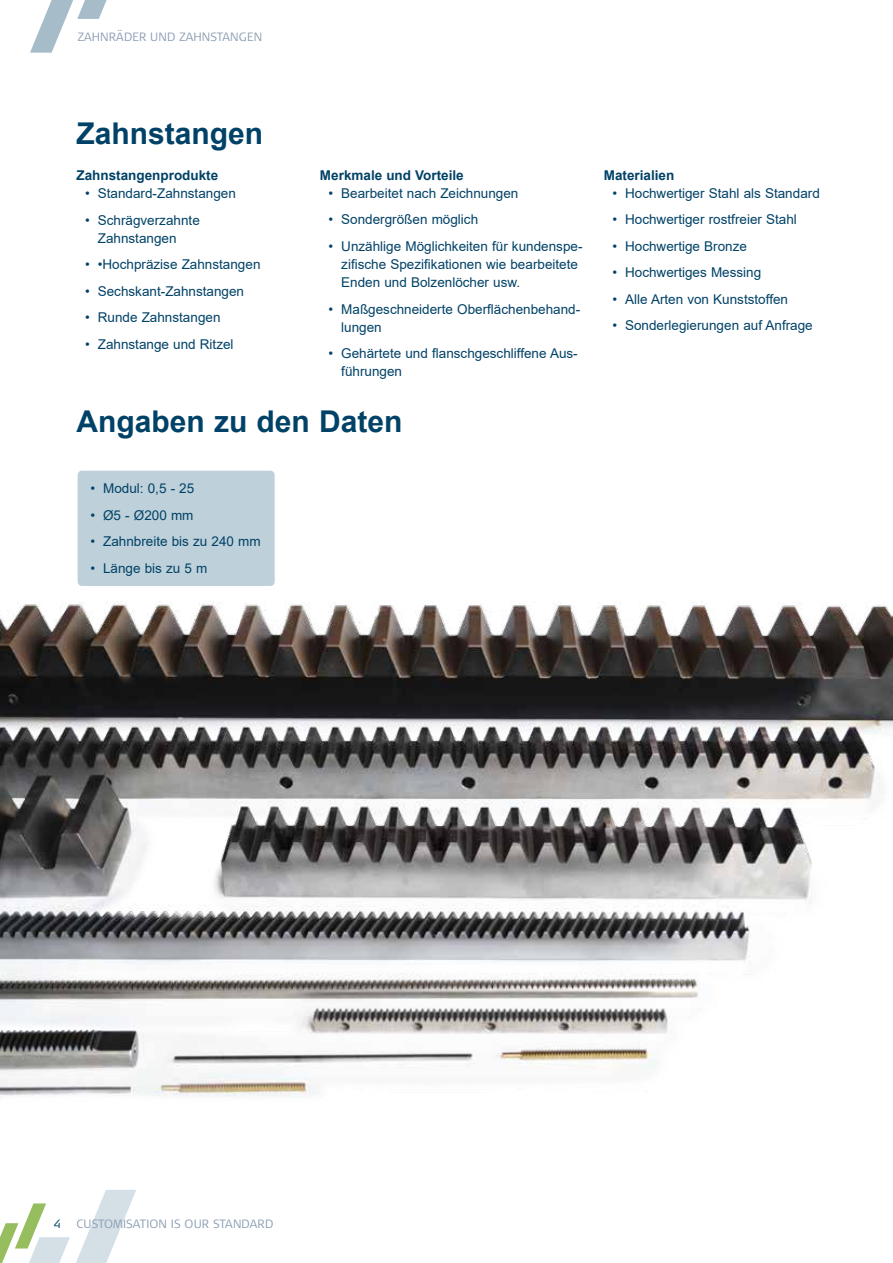
<style>
.page{position:relative;width:893px;height:1263px;background:#fff}
.page>*{position:absolute;margin:0;border:0;box-sizing:border-box;transform-origin:0 0}
.t1{font:700 30px "Arial";color:#004267}
.t2{font:13.5px/18px "Arial";color:#004267}
.t3{font:700 13.5px "Arial";color:#004267}
.t4{font:300 12px "Signa OT";letter-spacing:.01em;color:#899db2}
.t5{font:300 12px "Signa OT";color:#004267}
</style>
<div class="page">
<svg style="left:0;top:1190px;width:136px;height:73px"></svg>
<svg style="left:30px;top:0;width:77px;height:53px"></svg>
<div style="left:78px;top:471px;width:197px;height:115px;background:#bed0d9;border-radius:4px"></div>
<img style="left:0;top:601px;width:893px;height:497px">
<p class="t4" style="left:78px;top:29px;width:186px">ZAHNRÄDER UND ZAHNSTANGEN</p>
<h1 class="t1" style="left:77px;top:112px;width:188px">Zahnstangen</h1>
<p class="t3" style="left:77px;top:166px;width:143px">Zahnstangenprodukte</p>
<p class="t2" style="left:85px;top:184px;width:152px">• Standard-Zahnstangen</p>
<p class="t2" style="left:98px;top:211px;width:104px;text-indent:-13px">• Schrägverzahnte<br>Zahnstangen</p>
<p class="t2" style="left:85px;top:255px;width:177px">• •Hochpräzise Zahnstangen</p>
<p class="t2" style="left:85px;top:282px;width:161px">• Sechskant-Zahnstangen</p>
<p class="t2" style="left:85px;top:308px;width:137px">• Runde Zahnstangen</p>
<p class="t2" style="left:85px;top:335px;width:150px">• Zahnstange und Ritzel</p>
<p class="t3" style="left:320px;top:166px;width:145px">Merkmale und Vorteile</p>
<p class="t2" style="left:328px;top:184px;width:191px">• Bearbeitet nach Zeichnungen</p>
<p class="t2" style="left:328px;top:211px;width:151px">• Sondergrößen möglich</p>
<p class="t2" style="left:341px;top:237px;width:243px;text-indent:-13px">• Unzählige Möglichkeiten für kundenspe&shy;zifische Spezifikationen wie bearbeitete<br>Enden und Bolzenlöcher usw.</p>
<p class="t2" style="left:341px;top:300px;width:241px;text-indent:-13px">• Maßgeschneiderte Oberflächenbehand&shy;lungen</p>
<p class="t2" style="left:341px;top:344px;width:238px;text-indent:-13px">• Gehärtete und flanschgeschliffene Aus&shy;führungen</p>
<h1 class="t1" style="left:77px;top:400px;width:327px">Angaben zu den Daten</h1>
<p class="t2" style="left:90px;top:480px;width:105px">• Modul: 0,5 - 25</p>
<p class="t2" style="left:90px;top:506px;width:105px">• Ø5 - Ø200 mm</p>
<p class="t2" style="left:90px;top:533px;width:172px">• Zahnbreite bis zu 240 mm</p>
<p class="t2" style="left:90px;top:559px;width:119px">• Länge bis zu 5 m</p>
<p class="t3" style="left:604px;top:166px;width:72px">Materialien</p>
<p class="t2" style="left:612px;top:184px;width:209px">• Hochwertiger Stahl als Standard</p>
<p class="t2" style="left:612px;top:211px;width:186px">• Hochwertiger rostfreier Stahl</p>
<p class="t2" style="left:612px;top:237px;width:136px">• Hochwertige Bronze</p>
<p class="t2" style="left:612px;top:264px;width:150px">• Hochwertiges Messing</p>
<p class="t2" style="left:612px;top:290px;width:177px">• Alle Arten von Kunststoffen</p>
<p class="t2" style="left:612px;top:317px;width:202px">• Sonderlegierungen auf Anfrage</p>
<p class="t5" style="left:54px;top:1216px;width:9px">4</p>
<p class="t4" style="left:77px;top:1216px;width:198px">CUSTOMISATION IS OUR STANDARD</p>
</div>
